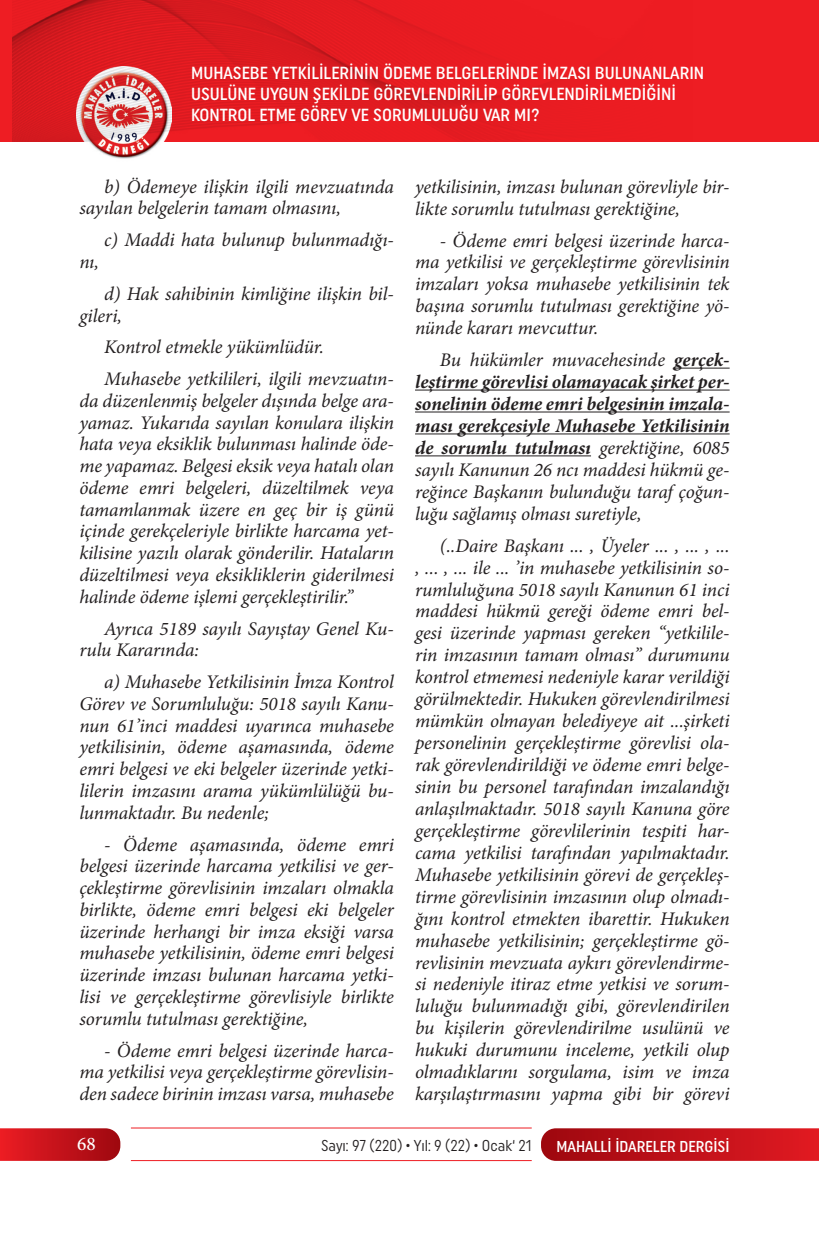
<style>
.page{position:relative;width:819px;height:1241px;background:#fff}
.page>*{position:absolute;margin:0;border:0;box-sizing:border-box;transform-origin:0 0}
.t1{font:italic 19.25px/21.9px "Minion Pro";letter-spacing:-.01em;color:#231f20;text-align:justify}
.t2{font:500 19.25px "Minion Pro";color:#fff}
.t3{font:500 17.5px/21px "Uniform Condensed";color:#fff}
.t4{font:15.75px "Uniform Condensed";color:#231f20;scale:.95 1}
.t5{font:500 15.75px "Uniform Condensed";color:#fff}
.s1{font-weight:700}
</style>
<div class="page">
<svg style="left:541px;top:1128px;width:278px;height:32px;background:#c0151d"></svg>
<svg style="left:0;top:1128px;width:120px;height:32px;background:#c61920"></svg>
<hr style="left:131px;top:1127px;width:400px;height:1px;background:#ee1d23">
<hr style="left:131px;top:1159px;width:400px;height:1px;background:#ee1d23">
<div style="left:0;top:0;width:819px;height:141px;background:#ee1d23"></div>
<img style="left:76px;top:141px;width:96px;height:18px">
<img style="left:13px;top:0;width:550px;height:141px">
<hr style="left:674px;top:367px;width:55px;height:1px;background:#231f20">
<hr style="left:415px;top:389px;width:314px;height:1px;background:#231f20">
<hr style="left:415px;top:411px;width:314px;height:1px;background:#231f20">
<hr style="left:415px;top:433px;width:314px;height:1px;background:#231f20">
<hr style="left:415px;top:455px;width:176px;height:1px;background:#231f20">
<p class="t3" style="left:191px;top:62px;width:514px">MUHASEBE YETKİLİLERİNİN ÖDEME BELGELERİNDE İMZASI BULUNANLARIN<br>USULÜNE UYGUN ŞEKİLDE GÖREVLENDİRİLİP GÖREVLENDİRİLMEDİĞİNİ<br>KONTROL ETME GÖREV VE SORUMLULUĞU VAR MI?</p>
<p class="t1" style="left:79px;top:176px;width:316px;text-indent:25px">b) Ödemeye ilişkin ilgili mevzuatında sayılan belgelerin tamam olmasını,</p>
<p class="t1" style="left:104px;top:229px;width:291px">c) Maddi hata bulunup bulunmadığı-</p>
<p class="t1" style="left:79px;top:251px;width:21px">nı,</p>
<p class="t1" style="left:79px;top:283px;width:316px;text-indent:25px">d) Hak sahibinin kimliğine ilişkin bil&shy;gileri,</p>
<p class="t1" style="left:104px;top:331px;width:291px;line-height:31.7px">Kontrol etmekle yükümlüdür.<br>Muhasebe yetkilileri, ilgili mevzuatın-</p>
<p class="t1" style="left:79px;top:389px;width:316px">da düzenlenmiş belgeler dışında belge ara&shy;yamaz. Yukarıda sayılan konulara ilişkin hata veya eksiklik bulunması halinde öde&shy;me yapamaz. Belgesi eksik veya hatalı olan ödeme emri belgeleri, düzeltilmek veya tamamlanmak üzere en geç bir iş günü içinde gerekçeleriyle birlikte harcama yet&shy;kilisine yazılı olarak gönderilir. Hataların düzeltilmesi veya eksikliklerin giderilmesi halinde ödeme işlemi gerçekleştirilir.”</p>
<p class="t1" style="left:79px;top:617px;width:316px;text-indent:25px">Ayrıca 5189 sayılı Sayıştay Genel Ku&shy;rulu Kararında:</p>
<p class="t1" style="left:79px;top:671px;width:316px;text-indent:25px">a) Muhasebe Yetkilisinin İmza Kontrol Görev ve Sorumluluğu: 5018 sayılı Kanu&shy;nun 61’inci maddesi uyarınca muhasebe yetkilisinin, ödeme aşamasında, ödeme emri belgesi ve eki belgeler üzerinde yetki&shy;lilerin imzasını arama yükümlülüğü bu&shy;lunmaktadır. Bu nedenle;</p>
<p class="t1" style="left:79px;top:833px;width:316px;text-indent:25px">- Ödeme aşamasında, ödeme emri belgesi üzerinde harcama yetkilisi ve ger&shy;çekleştirme görevlisinin imzaları olmakla birlikte, ödeme emri belgesi eki belgeler üzerinde herhangi bir imza eksiği varsa muhasebe yetkilisinin, ödeme emri belgesi üzerinde imzası bulunan harcama yetki&shy;lisi ve gerçekleştirme görevlisiyle birlikte sorumlu tutulması gerektiğine,</p>
<p class="t1" style="left:79px;top:1039px;width:316px;text-indent:25px">- Ödeme emri belgesi üzerinde harca&shy;ma yetkilisi veya gerçekleştirme görevlisin&shy;den sadece birinin imzası varsa, muhasebe</p>
<p class="t1" style="left:415px;top:175px;width:316px">yetkilisinin, imzası bulunan görevliyle bir&shy;likte sorumlu tutulması gerektiğine,</p>
<p class="t1" style="left:415px;top:229px;width:316px;text-indent:25px">- Ödeme emri belgesi üzerinde harca&shy;ma yetkilisi ve gerçekleştirme görevlisinin imzaları yoksa muhasebe yetkilisinin tek başına sorumlu tutulması gerektiğine yö&shy;nünde kararı mevcuttur.</p>
<p class="t1" style="left:415px;top:349px;width:316px;text-indent:25px">Bu hükümler muvacehesinde <span class="s1">gerçek&shy;leştirme görevlisi olamayacak şirket per&shy;sonelinin ödeme emri belgesinin imzala&shy;ması gerekçesiyle Muhasebe Yetkilisinin de sorumlu tutulması</span> gerektiğine, 6085 sayılı Kanunun 26 ncı maddesi hükmü ge&shy;reğince Başkanın bulunduğu taraf çoğun&shy;luğu sağlamış olması suretiyle,</p>
<p class="t1" style="left:415px;top:534px;width:316px;text-indent:25px">(..Daire Başkanı ... , Üyeler ... , ... , ... , ... , ... ile ... ’in muhasebe yetkilisinin so&shy;rumluluğuna 5018 sayılı Kanunun 61 inci maddesi hükmü gereği ödeme emri bel&shy;gesi üzerinde yapması gereken “yetkilile&shy;rin imzasının tamam olması” durumunu kontrol etmemesi nedeniyle karar verildiği görülmektedir. Hukuken görevlendirilmesi mümkün olmayan belediyeye ait ...şirketi personelinin gerçekleştirme görevlisi ola&shy;rak görevlendirildiği ve ödeme emri belge&shy;sinin bu personel tarafından imzalandığı anlaşılmaktadır. 5018 sayılı Kanuna göre gerçekleştirme görevlilerinin tespiti har&shy;cama yetkilisi tarafından yapılmaktadır.<br>Muhasebe yetkilisinin görevi de gerçekleş&shy;tirme görevlisinin imzasının olup olmadı&shy;ğını kontrol etmekten ibarettir. Hukuken muhasebe yetkilisinin; gerçekleştirme gö&shy;revlisinin mevzuata aykırı görevlendirme&shy;si nedeniyle itiraz etme yetkisi ve sorum&shy;luluğu bulunmadığı gibi, görevlendirilen bu kişilerin görevlendirilme usulünü ve hukuki durumunu inceleme, yetkili olup olmadıklarını sorgulama, isim ve imza karşılaştırmasını yapma gibi bir görevi</p>
<p class="t2" style="left:77px;top:1131px;width:20px">68</p>
<p class="t4" style="left:321px;top:1136px;width:223px">Sayı: 97 (220) • Yıl: 9 (22) • Ocak‘ 21</p>
<p class="t5" style="left:556px;top:1136px;width:175px">MAHALLİ İDARELER DERGİSİ</p>
</div>
